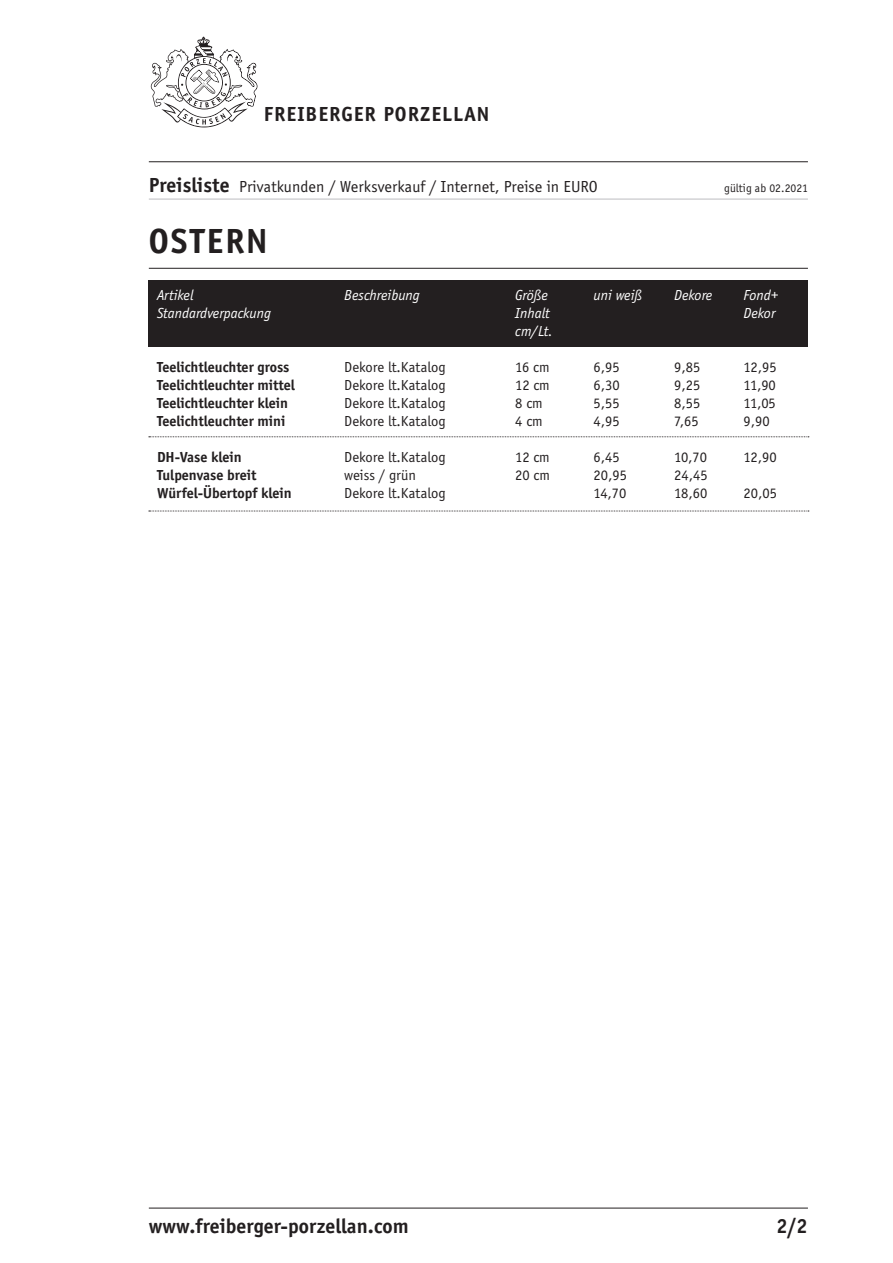
<style>
.page{position:relative;width:893px;height:1263px;background:#fff}
.page>*{position:absolute;margin:0;border:0;box-sizing:border-box;transform-origin:0 0}
.t1{font:700 36px "Officina Sans";letter-spacing:.05em;color:#231f20}
.t2{font:700 21px "Officina Sans";letter-spacing:.005em;color:#231f20}
.t3{font:700 21px "Officina Sans";letter-spacing:.05em;color:#231f20}
.t4{font:16.5px "Officina Sans";letter-spacing:.005em;color:#231f20}
.t5{font:15px/18px "Officina Sans";color:#231f20;text-align:justify}
.t6{font:700 15px/18px "Officina Sans";color:#231f20}
.t7{font:italic 15px/18px "Officina Sans";color:#fff}
.t8{font:12px "Officina Sans";letter-spacing:.005em;color:#231f20}
.s1{font-weight:700;font-size:21px}
</style>
<div class="page">
<div style="left:148px;top:281px;width:659px;height:66px;background:#231f20"></div>
<hr style="left:149px;top:161px;width:659px;height:1px;background:#231f20">
<hr style="left:149px;top:1208px;width:659px;height:1px;background:#231f20">
<hr style="left:149px;top:268px;width:659px;height:1px;background:#231f20">
<hr style="left:149px;top:199px;width:659px;height:1px;background:#bcbdc0">
<svg style="left:149px;top:436px;width:660px;height:1px"></svg>
<svg style="left:149px;top:511px;width:660px;height:1px"></svg>
<svg style="left:151px;top:37px;width:106px;height:91px"></svg>
<h2 class="t3" style="left:264px;top:101px;width:227px">FREIBERGER PORZELLAN</h2>
<p class="t4" style="left:149px;top:178px;width:450px"><span class="s1">Preisliste</span> Privatkunden / Werksverkauf / Internet, Preise in EURO</p>
<p class="t8" style="left:724px;top:181px;width:85px">gültig ab 02.2021</p>
<h1 class="t1" style="left:149px;top:220px;width:120px">OSTERN</h1>
<p class="t7" style="left:157px;top:286px;width:116px">Artikel<br>Standardverpackung</p>
<p class="t6" style="left:157px;top:358px;width:139px">Teelichtleuchter gross<br>Teelichtleuchter mittel<br>Teelichtleuchter klein<br>Teelichtleuchter mini</p>
<p class="t6" style="left:157px;top:448px;width:136px">DH-Vase klein<br>Tulpenvase breit<br>Würfel-Übertopf klein</p>
<p class="t7" style="left:344px;top:286px;width:77px">Beschreibung</p>
<p class="t5" style="left:344px;top:358px;width:103px">Dekore lt.Katalog Dekore lt.Katalog Dekore lt.Katalog Dekore lt.Katalog</p>
<p class="t5" style="left:344px;top:448px;width:103px;text-align:left">Dekore lt.Katalog weiss / grün<br>Dekore lt.Katalog</p>
<p class="t7" style="left:515px;top:286px;width:39px">Größe<br>Inhalt cm/Lt.</p>
<p class="t5" style="left:515px;top:358px;width:36px;text-align:left">16 cm<br>12 cm<br>8 cm<br>4 cm</p>
<p class="t5" style="left:515px;top:448px;width:36px">12 cm<br>20 cm</p>
<p class="t7" style="left:594px;top:286px;width:50px">uni weiß</p>
<p class="t5" style="left:594px;top:358px;width:28px">6,95<br>6,30<br>5,55<br>4,95</p>
<p class="t5" style="left:594px;top:448px;width:35px;text-align:left">6,45<br>20,95<br>14,70</p>
<p class="t7" style="left:674px;top:286px;width:40px">Dekore</p>
<p class="t5" style="left:674px;top:358px;width:28px">9,85<br>9,25<br>8,55<br>7,65</p>
<p class="t5" style="left:674px;top:448px;width:35px">10,70<br>24,45<br>18,60</p>
<p class="t7" style="left:744px;top:286px;width:36px">Fond+<br>Dekor</p>
<p class="t5" style="left:744px;top:358px;width:35px">12,95<br>11,90<br>11,05<br>9,90</p>
<p class="t5" style="left:744px;top:448px;width:35px">12,90</p>
<p class="t5" style="left:744px;top:484px;width:35px">20,05</p>
<h2 class="t2" style="left:149px;top:1213px;width:261px">www.freiberger-porzellan.com</h2>
<h2 class="t2" style="left:776px;top:1213px;width:33px">2/2</h2>
</div>
